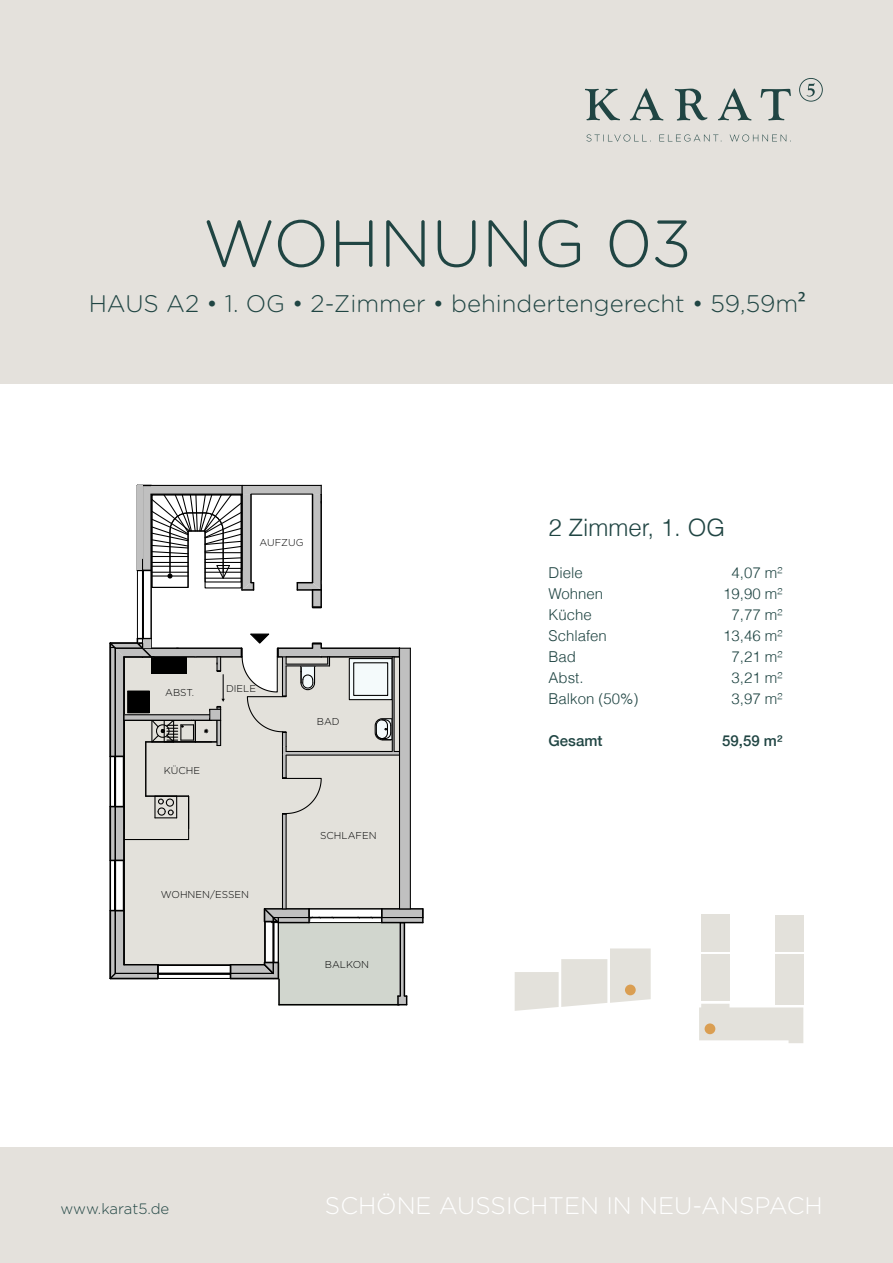
<style>
.page{position:relative;width:893px;height:1263px;background:#e4e1dc}
.page>*{position:absolute;margin:0;border:0;box-sizing:border-box;transform-origin:0 0}
.t1{font:300 66px "Gotham Rounded";color:#204543}
.t2{font:300 24px "Gotham Rounded";color:#204543}
.t3{font:300 24px "Gotham Rounded";color:#fff}
.t4{font:300 24px "Helvetica LT";color:#204543}
.t5{font:300 15px "Helvetica LT";color:#204543}
.t6{font:300 15px "Gotham Rounded";letter-spacing:-.01em;color:#204543}
.t7{font:500 15px "Helvetica Neue LT";color:#204543}
.t8{font:300 10.05px "Gotham Rounded";color:#000101}
.s1{font-family:"Myriad Pro";font-weight:400}
</style>
<div class="page">
<div style="left:0;top:385px;width:893px;height:762px;background:#fff"></div>
<div style="left:701px;top:955px;width:28px;height:46px;background:#e3e1db"></div>
<div style="left:701px;top:914px;width:28px;height:38px;background:#e3e1db"></div>
<div style="left:775px;top:954px;width:28px;height:51px;background:#e3e1db"></div>
<div style="left:775px;top:915px;width:28px;height:37px;background:#e3e1db"></div>
<svg style="left:699px;top:1004px;width:104px;height:39px;background:#e6e4df"></svg>
<svg style="left:586px;top:134px;width:65px;height:8px"></svg>
<svg style="left:659px;top:134px;width:63px;height:8px"></svg>
<svg style="left:730px;top:134px;width:61px;height:8px"></svg>
<svg style="left:585px;top:89px;width:35px;height:31px"></svg>
<svg style="left:630px;top:88px;width:33px;height:32px"></svg>
<svg style="left:675px;top:89px;width:32px;height:32px"></svg>
<svg style="left:718px;top:88px;width:33px;height:32px"></svg>
<svg style="left:761px;top:89px;width:30px;height:31px"></svg>
<svg style="left:799px;top:78px;width:24px;height:24px"></svg>
<div style="left:705px;top:1023px;width:10px;height:11px;background:#da9e52;border-radius:50%"></div>
<div style="left:124px;top:656px;width:277px;height:253px;background:#e3e1db"></div>
<div style="left:124px;top:855px;width:141px;height:111px;background:#e3e1db"></div>
<div style="left:278px;top:922px;width:121px;height:84px;background:#d1d6ce"></div>
<svg style="left:401px;top:923px;width:3px;height:72px"></svg>
<hr style="left:404px;top:922px;width:1px;height:74px;background:#000">
<hr style="left:279px;top:1004px;width:120px;height:1px;background:#000">
<hr style="left:309px;top:922px;width:73px;height:1px;background:#000">
<hr style="left:188px;top:796px;width:1px;height:43px;background:#000">
<hr style="left:146px;top:795px;width:43px;height:2px;background:#000">
<hr style="left:145px;top:742px;width:1px;height:54px;background:#000">
<hr style="left:124px;top:839px;width:65px;height:1px;background:#000">
<hr style="left:154px;top:796px;width:2px;height:22px;background:#000">
<svg style="left:155px;top:797px;width:22px;height:21px"></svg>
<hr style="left:399px;top:922px;width:2px;height:74px;background:#000">
<div style="left:142px;top:648px;width:99px;height:9px;background:#c0c0c0"></div>
<hr style="left:142px;top:656px;width:99px;height:2px;background:#000">
<hr style="left:142px;top:647px;width:99px;height:2px;background:#000">
<div style="left:115px;top:806px;width:9px;height:54px;background:#c0c0c0"></div>
<svg style="left:111px;top:807px;width:4px;height:53px"></svg>
<div style="left:382px;top:909px;width:41px;height:8px;background:#c0c0c0"></div>
<svg style="left:383px;top:918px;width:39px;height:4px"></svg>
<hr style="left:382px;top:922px;width:41px;height:1px;background:#000">
<hr style="left:382px;top:908px;width:41px;height:1px;background:#000">
<hr style="left:382px;top:917px;width:41px;height:1px;background:#000">
<svg style="left:397px;top:995px;width:10px;height:10px"></svg>
<hr style="left:273px;top:921px;width:2px;height:41px;background:#000">
<hr style="left:278px;top:922px;width:1px;height:40px;background:#000">
<hr style="left:110px;top:643px;width:1px;height:335px;background:#000">
<hr style="left:123px;top:657px;width:2px;height:308px;background:#000">
<hr style="left:115px;top:648px;width:1px;height:325px;background:#000">
<hr style="left:309px;top:917px;width:73px;height:1px;background:#000">
<hr style="left:309px;top:908px;width:73px;height:1px;background:#000">
<svg style="left:381px;top:909px;width:2px;height:13px"></svg>
<svg style="left:422px;top:909px;width:2px;height:13px"></svg>
<hr style="left:265px;top:921px;width:1px;height:41px;background:#000">
<hr style="left:264px;top:921px;width:1px;height:41px;background:#000">
<hr style="left:158px;top:973px;width:73px;height:2px;background:#000">
<hr style="left:158px;top:965px;width:73px;height:1px;background:#000">
<svg style="left:230px;top:962px;width:49px;height:17px"></svg>
<hr style="left:158px;top:964px;width:73px;height:1px;background:#000">
<hr style="left:158px;top:978px;width:73px;height:1px;background:#000">
<hr style="left:158px;top:973px;width:73px;height:1px;background:#000">
<hr style="left:151px;top:570px;width:1px;height:69px;background:#000">
<hr style="left:137px;top:570px;width:1px;height:69px;background:#000">
<hr style="left:142px;top:570px;width:2px;height:69px;background:#000">
<hr style="left:114px;top:756px;width:1px;height:50px;background:#000">
<hr style="left:114px;top:860px;width:1px;height:50px;background:#000">
<svg style="left:109px;top:910px;width:50px;height:70px"></svg>
<hr style="left:278px;top:979px;width:2px;height:26px;background:#000">
<svg style="left:283px;top:815px;width:3px;height:92px"></svg>
<hr style="left:282px;top:814px;width:1px;height:95px;background:#000">
<svg style="left:263px;top:907px;width:110px;height:17px"></svg>
<hr style="left:286px;top:814px;width:1px;height:95px;background:#000">
<div style="left:399px;top:648px;width:11px;height:261px;background:#c0c0c0"></div>
<hr style="left:399px;top:648px;width:1px;height:261px;background:#000">
<hr style="left:410px;top:648px;width:1px;height:261px;background:#000">
<div style="left:242px;top:485px;width:79px;height:9px;background:#c0c0c0"></div>
<hr style="left:251px;top:494px;width:61px;height:1px;background:#000">
<hr style="left:242px;top:485px;width:79px;height:1px;background:#000">
<svg style="left:137px;top:485px;width:117px;height:106px"></svg>
<svg style="left:297px;top:485px;width:25px;height:123px"></svg>
<svg style="left:241px;top:633px;width:169px;height:182px"></svg>
<hr style="left:286px;top:665px;width:43px;height:1px;background:#000">
<hr style="left:286px;top:664px;width:42px;height:1px;background:#000">
<svg style="left:109px;top:638px;width:116px;height:119px"></svg>
<svg style="left:515px;top:948px;width:136px;height:63px"></svg>
<div style="left:625px;top:984px;width:11px;height:11px;background:#da9e52;border-radius:50%"></div>
<h1 class="t1" style="left:203px;top:199px;width:491px">WOHNUNG 03</h1>
<h2 class="t2" style="left:89px;top:287px;width:718px">HAUS A2 • 1. OG • 2-Zimmer • behindertengerecht • 59,59m<span class="s1">²</span></h2>
<p class="t8" style="left:260px;top:536px;width:45px">AUFZUG</p>
<p class="t8" style="left:165px;top:686px;width:31px">ABST.</p>
<p class="t8" style="left:226px;top:682px;width:32px">DIELE</p>
<p class="t8" style="left:164px;top:764px;width:38px">KÜCHE</p>
<p class="t8" style="left:161px;top:887px;width:90px">WOHNEN/ESSEN</p>
<p class="t8" style="left:317px;top:714px;width:24px">BAD</p>
<p class="t8" style="left:320px;top:828px;width:58px">SCHLAFEN</p>
<p class="t8" style="left:325px;top:958px;width:46px">BALKON</p>
<h2 class="t4" style="left:548px;top:513px;width:178px">2 Zimmer, 1. OG</h2>
<p class="t5" style="left:548px;top:564px;width:36px">Diele</p>
<p class="t5" style="left:731px;top:564px;width:52px">4,07 m²</p>
<p class="t5" style="left:548px;top:585px;width:56px">Wohnen</p>
<p class="t5" style="left:723px;top:585px;width:61px">19,90 m²</p>
<p class="t5" style="left:548px;top:606px;width:45px">Küche</p>
<p class="t5" style="left:731px;top:606px;width:52px">7,77 m²</p>
<p class="t5" style="left:548px;top:627px;width:60px">Schlafen</p>
<p class="t5" style="left:723px;top:627px;width:61px">13,46 m²</p>
<p class="t5" style="left:548px;top:648px;width:29px">Bad</p>
<p class="t5" style="left:731px;top:648px;width:52px">7,21 m²</p>
<p class="t5" style="left:548px;top:669px;width:37px">Abst.</p>
<p class="t5" style="left:731px;top:669px;width:52px">3,21 m²</p>
<p class="t5" style="left:548px;top:690px;width:92px">Balkon (50%)</p>
<p class="t5" style="left:731px;top:690px;width:52px">3,97 m²</p>
<p class="t7" style="left:548px;top:732px;width:55px">Gesamt</p>
<p class="t7" style="left:722px;top:732px;width:62px">59,59 m²</p>
<p class="t6" style="left:60px;top:1198px;width:110px">www.karat5.de</p>
<h2 class="t3" style="left:325px;top:1189px;width:499px">SCHÖNE AUSSICHTEN IN NEU-ANSPACH</h2>
</div>
